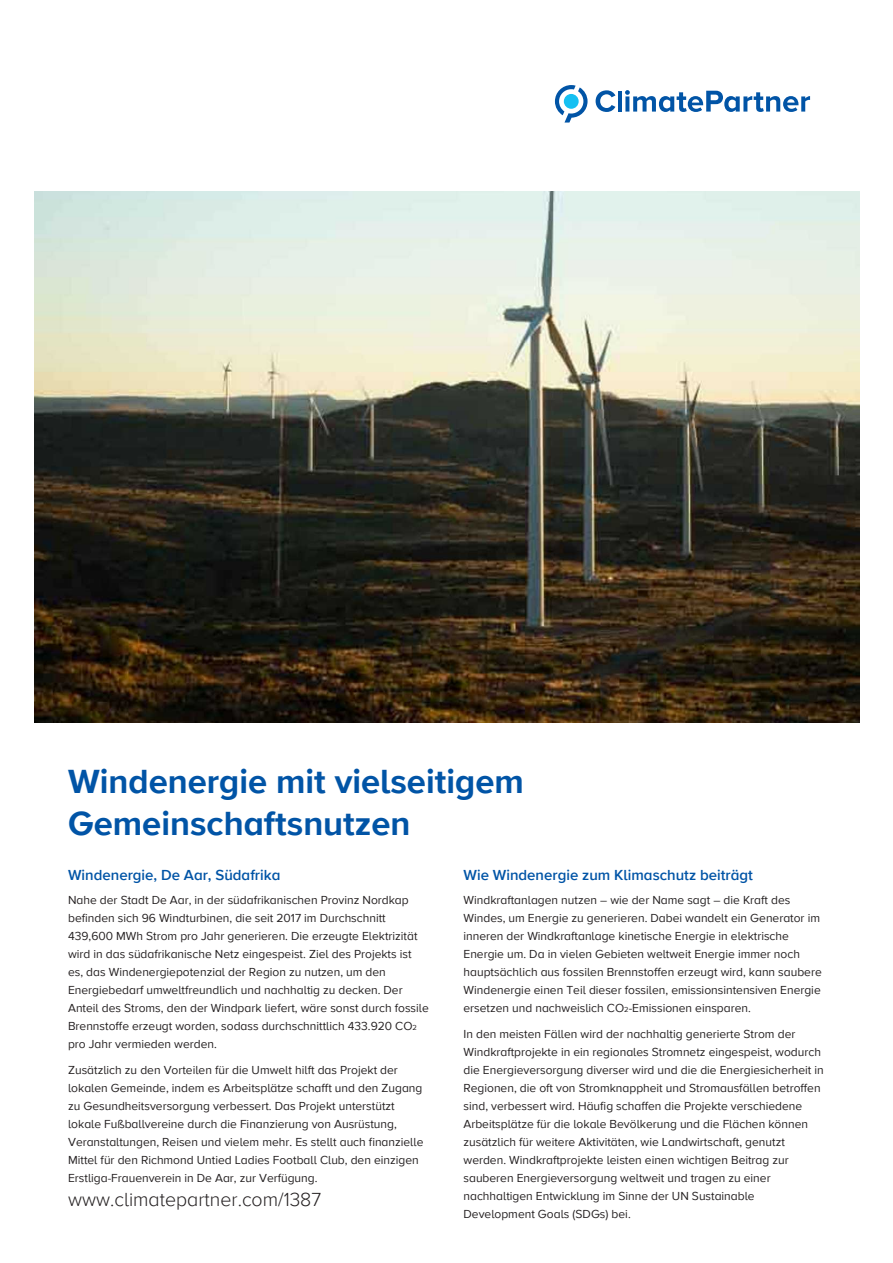
<style>
.page{position:relative;width:893px;height:1263px;background:#fff}
.page>*{position:absolute;margin:0;border:0;box-sizing:border-box;transform-origin:0 0}
.t1{font:700 34.5px/42px "Proxima Nova A";color:#0154a6}
.t2{font:300 19.5px "Proxima Nova A";color:#231f20}
.t3{font:600 15px "Proxima Nova A";color:#0154a6}
.t4{font:12px/18px "Proxima Nova A";color:#231f20}
.s1{font-size:7.5px}
</style>
<div class="page">
<svg style="left:596px;top:90px;width:19px;height:22px"></svg>
<hr style="left:618px;top:91px;width:4px;height:21px;background:#0154a6">
<svg style="left:625px;top:90px;width:185px;height:22px"></svg>
<svg style="left:555px;top:85px;width:33px;height:38px"></svg>
<img style="left:34px;top:191px;width:825px;height:532px">
<h1 class="t1" style="left:68px;top:761px;width:457px">Windenergie mit vielseitigem<br>Gemeinschaftsnutzen</h1>
<p class="t3" style="left:68px;top:866px;width:214px">Windenergie, De Aar, Südafrika</p>
<p class="t4" style="left:68px;top:891px;width:362px">Nahe der Stadt De Aar, in der südafrikanischen Provinz Nordkap befinden sich 96 Windturbinen, die seit 2017 im Durchschnitt 439,600 MWh Strom pro Jahr generieren. Die erzeugte Elektrizität wird in das südafrikanische Netz eingespeist. Ziel des Projekts ist es, das Windenergiepotenzial der Region zu nutzen, um den Energiebedarf umweltfreundlich und nachhaltig zu decken. Der Anteil des Stroms, den der Windpark liefert, wäre sonst durch fossile Brennstoffe erzeugt worden, sodass durchschnittlich 433.920 CO<span class="s1">2 </span>pro Jahr vermieden werden.</p>
<p class="t4" style="left:68px;top:1062px;width:357px">Zusätzlich zu den Vorteilen für die Umwelt hilft das Projekt der lokalen Gemeinde, indem es Arbeitsplätze schafft und den Zugang zu Gesundheitsversorgung verbessert. Das Projekt unterstützt lokale Fußballvereine durch die Finanzierung von Ausrüstung, Veranstaltungen, Reisen und vielem mehr. Es stellt auch finanzielle Mittel für den Richmond Untied Ladies Football Club, den einzigen Erstliga-Frauenverein in De Aar, zur Verfügung.</p>
<p class="t3" style="left:464px;top:866px;width:291px">Wie Windenergie zum Klimaschutz beiträgt</p>
<p class="t4" style="left:464px;top:891px;width:360px">Windkraftanlagen nutzen – wie der Name sagt – die Kraft des Windes, um Energie zu generieren. Dabei wandelt ein Generator im inneren der Windkraftanlage kinetische Energie in elektrische Energie um. Da in vielen Gebieten weltweit Energie immer noch hauptsächlich aus fossilen Brennstoffen erzeugt wird, kann saubere Windenergie einen Teil dieser fossilen, emissionsintensiven Energie ersetzen und nachweislich CO<span class="s1">2</span>-Emissionen einsparen.</p>
<p class="t4" style="left:464px;top:1026px;width:362px">In den meisten Fällen wird der nachhaltig generierte Strom der Windkraftprojekte in ein regionales Stromnetz eingespeist, wodurch die Energieversorgung diverser wird und die die Energiesicherheit in Regionen, die oft von Stromknappheit und Stromausfällen betroffen sind, verbessert wird. Häufig schaffen die Projekte verschiedene Arbeitsplätze für die lokale Bevölkerung und die Flächen können zusätzlich für weitere Aktivitäten, wie Landwirtschaft, genutzt werden. Windkraftprojekte leisten einen wichtigen Beitrag zur sauberen Energieversorgung weltweit und tragen zu einer nachhaltigen Entwicklung im Sinne der UN Sustainable Development Goals (SDGs) bei.</p>
<h2 class="t2" style="left:68px;top:1188px;width:255px">www.climatepartner.com/1387</h2>
</div>
